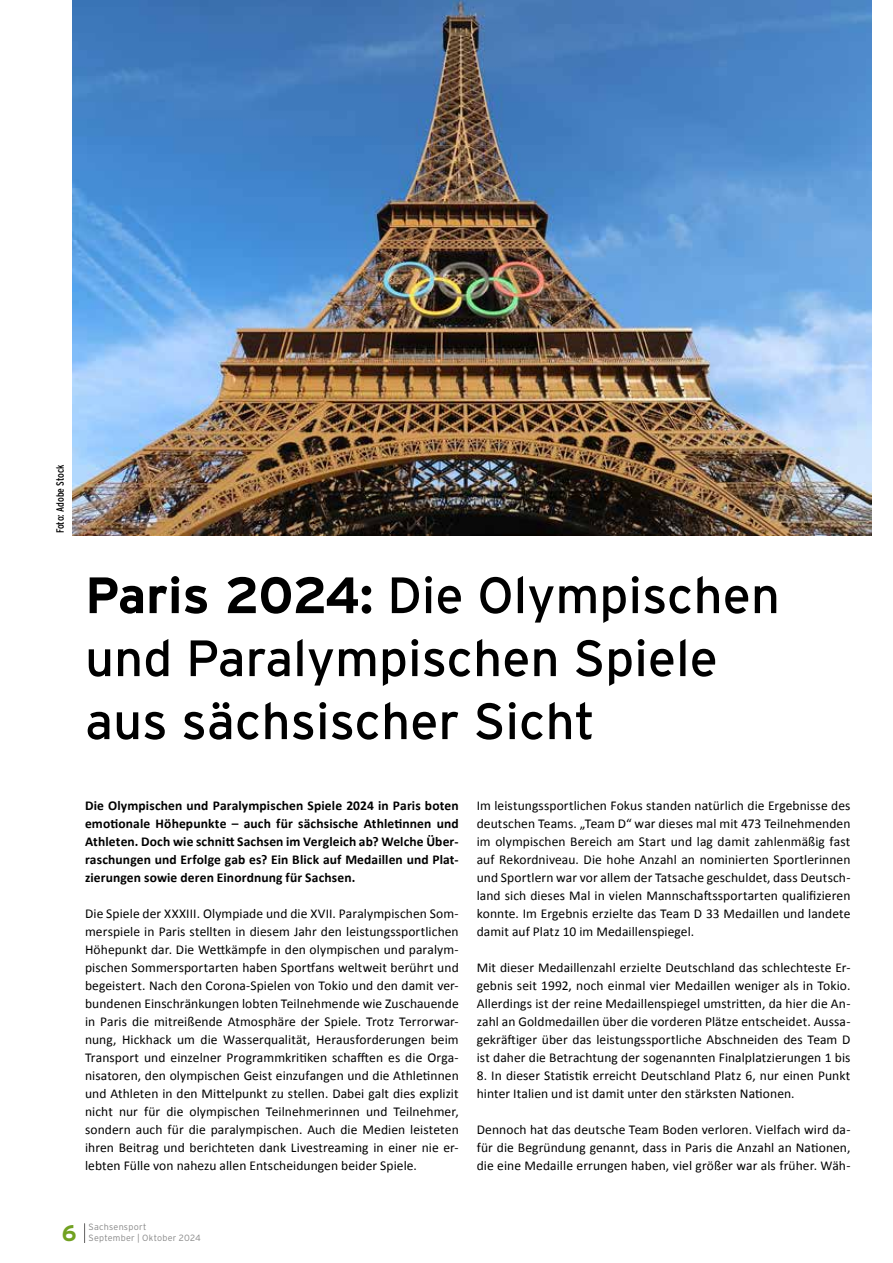
<style>
.page{position:relative;width:893px;height:1263px;background:#fff}
.page>*{position:absolute;margin:0;border:0;box-sizing:border-box;transform-origin:0 0}
.t1{font:51px/63px "Interstate";color:#000}
.t2{font:700 22.5px "Interstate";color:#71a121}
.t3{font:13.5px/18px "Calibri";letter-spacing:.005em;color:#000;text-align:justify}
.t4{font:700 13.5px/18px "Calibri";letter-spacing:.01em;color:#000;text-align:justify}
.t5{font:condensed 10.5px "Interstate";letter-spacing:-.005em;color:#000}
.t6{font:300 9px/10.8px "Interstate";letter-spacing:.025em;color:#878787}
.s1{font-weight:700}
</style>
<div class="page">
<svg style="left:84px;top:1223px;width:1px;height:20px"></svg>
<img style="left:72px;top:0;width:799px;height:535px">
<p class="t5" style="left:54px;top:533px;width:70px;rotate:-90deg">Foto: Adobe Stock</p>
<h1 class="t1" style="left:85px;top:563px;width:696px"><span class="s1">Paris 2024:</span> Die Olympischen und Paralympischen Spiele aus sächsischer Sicht</h1>
<p class="t4" style="left:85px;top:797px;width:375px">Die Olympischen und Paralympischen Spiele 2024 in Paris boten emotionale Höhepunkte – auch für sächsische Athletinnen und Athleten. Doch wie schnitt Sachsen im Vergleich ab? Welche Über&shy;raschungen und Erfolge gab es? Ein Blick auf Medaillen und Plat&shy;zierungen sowie deren Einordnung für Sachsen.</p>
<p class="t3" style="left:85px;top:905px;width:375px">Die Spiele der XXXIII. Olympiade und die XVII. Paralympischen Som&shy;merspiele in Paris stellten in diesem Jahr den leistungssportlichen Höhepunkt dar. Die Wettkämpfe in den olympischen und paralym&shy;pischen Sommersportarten haben Sportfans weltweit berührt und begeistert. Nach den Corona-Spielen von Tokio und den damit ver&shy;bundenen Einschränkungen lobten Teilnehmende wie Zuschauende in Paris die mitreißende Atmosphäre der Spiele. Trotz Terrorwar&shy;nung, Hickhack um die Wasserqualität, Herausforderungen beim Transport und einzelner Programmkritiken schafften es die Orga&shy;nisatoren, den olympischen Geist einzufangen und die Athletinnen und Athleten in den Mittelpunkt zu stellen. Dabei galt dies explizit nicht nur für die olympischen Teilnehmerinnen und Teilnehmer, sondern auch für die paralympischen. Auch die Medien leisteten ihren Beitrag und berichteten dank Livestreaming in einer nie er&shy;lebten Fülle von nahezu allen Entscheidungen beider Spiele.</p>
<p class="t3" style="left:477px;top:796px;width:375px">Im leistungssportlichen Fokus standen natürlich die Ergebnisse des deutschen Teams. „Team D“ war dieses mal mit 473 Teilnehmenden im olympischen Bereich am Start und lag damit zahlenmäßig fast auf Rekordniveau. Die hohe Anzahl an nominierten Sportlerinnen und Sportlern war vor allem der Tatsache geschuldet, dass Deutsch&shy;land sich dieses Mal in vielen Mannschaftssportarten qualifizieren konnte. Im Ergebnis erzielte das Team D 33 Medaillen und landete damit auf Platz 10 im Medaillenspiegel.</p>
<p class="t3" style="left:477px;top:958px;width:375px">Mit dieser Medaillenzahl erzielte Deutschland das schlechteste Er&shy;gebnis seit 1992, noch einmal vier Medaillen weniger als in Tokio.<br>Allerdings ist der reine Medaillenspiegel umstritten, da hier die An&shy;zahl an Goldmedaillen über die vorderen Plätze entscheidet. Aussa&shy;gekräftiger über das leistungssportliche Abschneiden des Team D ist daher die Betrachtung der sogenannten Finalplatzierungen 1 bis</p>
<p class="t3" style="left:477px;top:1066px;width:375px">8. In dieser Statistik erreicht Deutschland Platz 6, nur einen Punkt hinter Italien und ist damit unter den stärksten Nationen.</p>
<p class="t3" style="left:477px;top:1120px;width:375px">Dennoch hat das deutsche Team Boden verloren. Vielfach wird da&shy;für die Begründung genannt, dass in Paris die Anzahl an Nationen, die eine Medaille errungen haben, viel größer war als früher. Wäh-</p>
<h2 class="t2" style="left:62px;top:1220px;width:16px">6</h2>
<p class="t6" style="left:89px;top:1221px;width:114px">Sachsensport<br>September | Oktober 2024</p>
</div>
